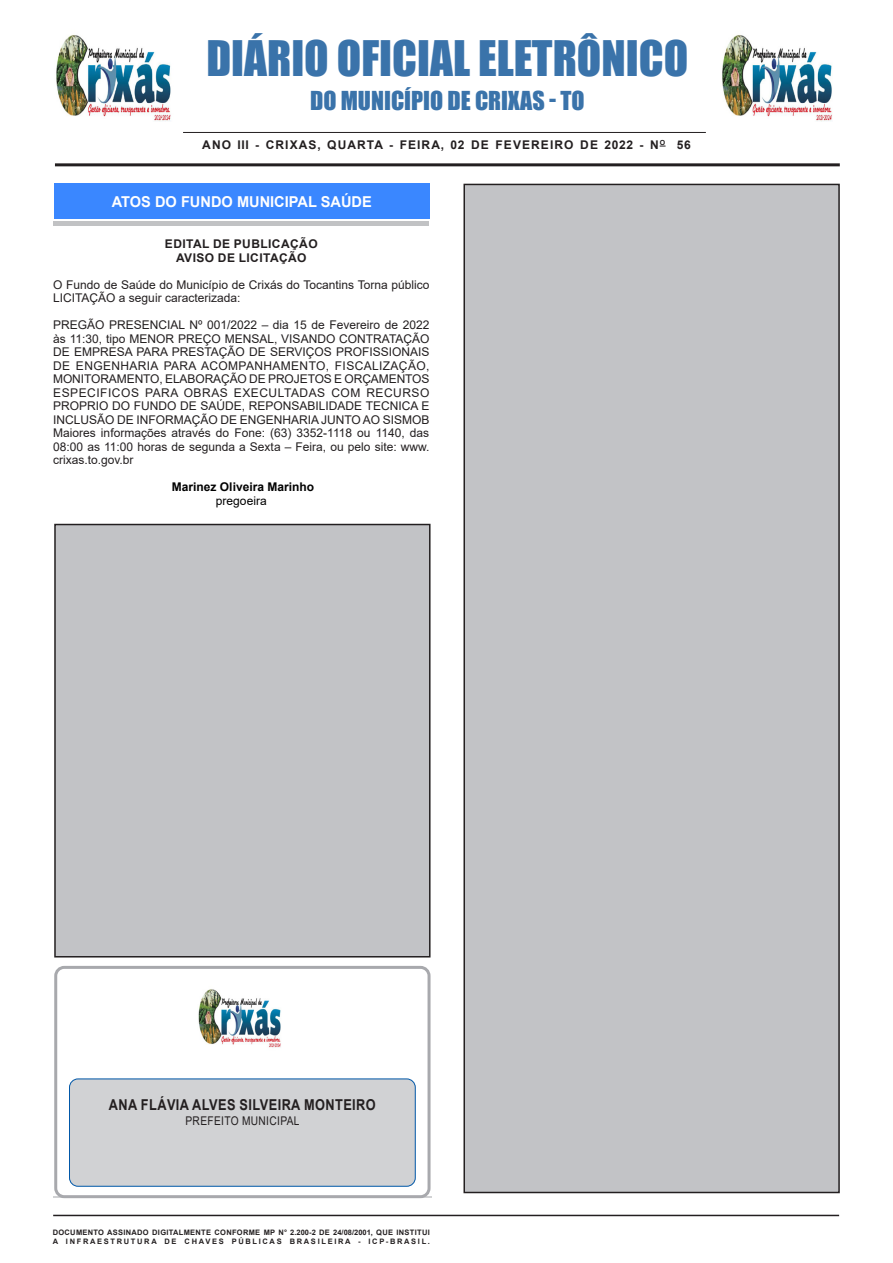
<style>
.page{position:relative;width:893px;height:1263px;background:#fff}
.page>*{position:absolute;margin:0;border:0;box-sizing:border-box;transform-origin:0 0}
.t1{font:45px "Impact";color:#3a73aa}
.t2{font:24px "Impact";color:#3a73aa}
.t3{font:700 15px "Arial";letter-spacing:.035em;color:#231f20;scale:.85 1}
.Chancela{font:700 15px "Arial";color:#fff}
.SEM_PARAGRAFO{font:12px/13.5px "Arial";color:#231f20;text-align:justify}
.TITULOS{font:700 12px "Arial";letter-spacing:.09em;color:#231f20}
.TITULOS-2{font:700 12px "Arial";letter-spacing:.035em;color:#231f20}
.NOME{font:700 12px "Arial";color:#000}
.SEM_PARAGRAFO-2{font:12px "Arial";letter-spacing:.035em;color:#231f20;scale:.85 1}
.CARGO{font:12px "Arial";color:#000}
.t4{font:700 7.5px "Arial";letter-spacing:.04em;color:#231f20}
.t5{font:700 7.5px "Arial";letter-spacing:.225em;color:#231f20}
</style>
<div class="page">
<hr style="left:53px;top:1215px;width:786px;height:1px;background:#231f20">
<hr style="left:55px;top:163px;width:785px;height:3px;background:#231f20">
<hr style="left:183px;top:132px;width:523px;height:1px;background:#231f20">
<hr style="left:53px;top:1197px;width:379px;height:1px;background:#d1d2d4">
<div style="left:54px;top:966px;width:377px;height:232px;border:3px solid #a8a9ad;border-radius:9px"></div>
<div style="left:70px;top:1079px;width:345px;height:107px;background:#d1d2d4;border-radius:9px"></div>
<div style="left:69px;top:1079px;width:346px;height:107px;border:1px solid #0057a8;border-radius:9px"></div>
<img style="left:198px;top:989px;width:83px;height:59px">
<img style="left:722px;top:35px;width:110px;height:87px">
<div style="left:464px;top:184px;width:375px;height:1008px;background:#c2c3c6"></div>
<div style="left:463px;top:184px;width:377px;height:1009px;border:2px solid #231f20"></div>
<img style="left:56px;top:35px;width:115px;height:87px">
<div style="left:53px;top:189px;width:375px;height:37px;background:#c1c2c4"></div>
<div style="left:53px;top:186px;width:375px;height:35px;background:#fff"></div>
<div style="left:54px;top:184px;width:375px;height:35px;background:#3a87ff"></div>
<div style="left:55px;top:524px;width:375px;height:433px;background:#c2c3c6"></div>
<div style="left:54px;top:524px;width:377px;height:433px;border:2px solid #231f20"></div>
<p class="t1" style="left:206px;top:23px;width:483px">DIÁRIO OFICIAL ELETRÔNICO</p>
<p class="t2" style="left:310px;top:82px;width:276px">DO MUNICÍPIO DE CRIXAS - TO</p>
<p class="TITULOS" style="left:202px;top:137px;width:490px">ANO III - CRIXAS, QUARTA - FEIRA, 02 DE FEVEREIRO DE 2022 - N<sup>O</sup> 56</p>
<p class="Chancela" style="left:112px;top:191px;width:261px">ATOS DO FUNDO MUNICIPAL SAÚDE</p>
<p class="TITULOS-2" style="left:165px;top:235px;width:154px">EDITAL DE PUBLICAÇÃO</p>
<p class="TITULOS-2" style="left:176px;top:249px;width:132px">AVISO DE LICITAÇÃO</p>
<p class="SEM_PARAGRAFO" style="left:53px;top:278px;width:378px">O Fundo de Saúde do Município de Crixás do Tocantins Torna público<br>LICITAÇÃO a seguir caracterizada:</p>
<p class="SEM_PARAGRAFO" style="left:53px;top:318px;width:378px">PREGÃO PRESENCIAL Nº 001/2022 – dia 15 de Fevereiro de 2022 às 11:30, tipo MENOR PREÇO MENSAL, VISANDO CONTRATAÇÃO DE EMPRESA PARA PRESTAÇÃO DE SERVIÇOS PROFISSIONAIS DE ENGENHARIA PARA ACOMPANHAMENTO, FISCALIZAÇÃO, MONITORAMENTO, ELABORAÇÃO DE PROJETOS E ORÇAMENTOS ESPECIFICOS PARA OBRAS EXECULTADAS COM RECURSO PROPRIO DO FUNDO DE SAÚDE, REPONSABILIDADE TECNICA E INCLUSÃO DE INFORMAÇÃO DE ENGENHARIA JUNTO AO SISMOB</p>
<p class="SEM_PARAGRAFO" style="left:53px;top:426px;width:378px">Maiores informações através do Fone: (63) 3352-1118 ou 1140, das 08:00 as 11:00 horas de segunda a Sexta – Feira, ou pelo site: www. crixas.to.gov.br</p>
<p class="NOME" style="left:172px;top:478px;width:144px">Marinez Oliveira Marinho</p>
<p class="CARGO" style="left:216px;top:492px;width:52px">pregoeira</p>
<p class="t3" style="left:109px;top:1094px;width:316px">ANA FLÁVIA ALVES SILVEIRA MONTEIRO</p>
<p class="SEM_PARAGRAFO-2" style="left:185px;top:1112px;width:136px">PREFEITO MUNICIPAL</p>
<p class="t4" style="left:53px;top:1227px;width:379px">DOCUMENTO ASSINADO DIGITALMENTE CONFORME MP N° 2.200-2 DE 24/08/2001, QUE INSTITUI</p>
<p class="t5" style="left:53px;top:1236px;width:379px">A INFRAESTRUTURA DE CHAVES PÚBLICAS BRASILEIRA - ICP-BRASIL.</p>
</div>
